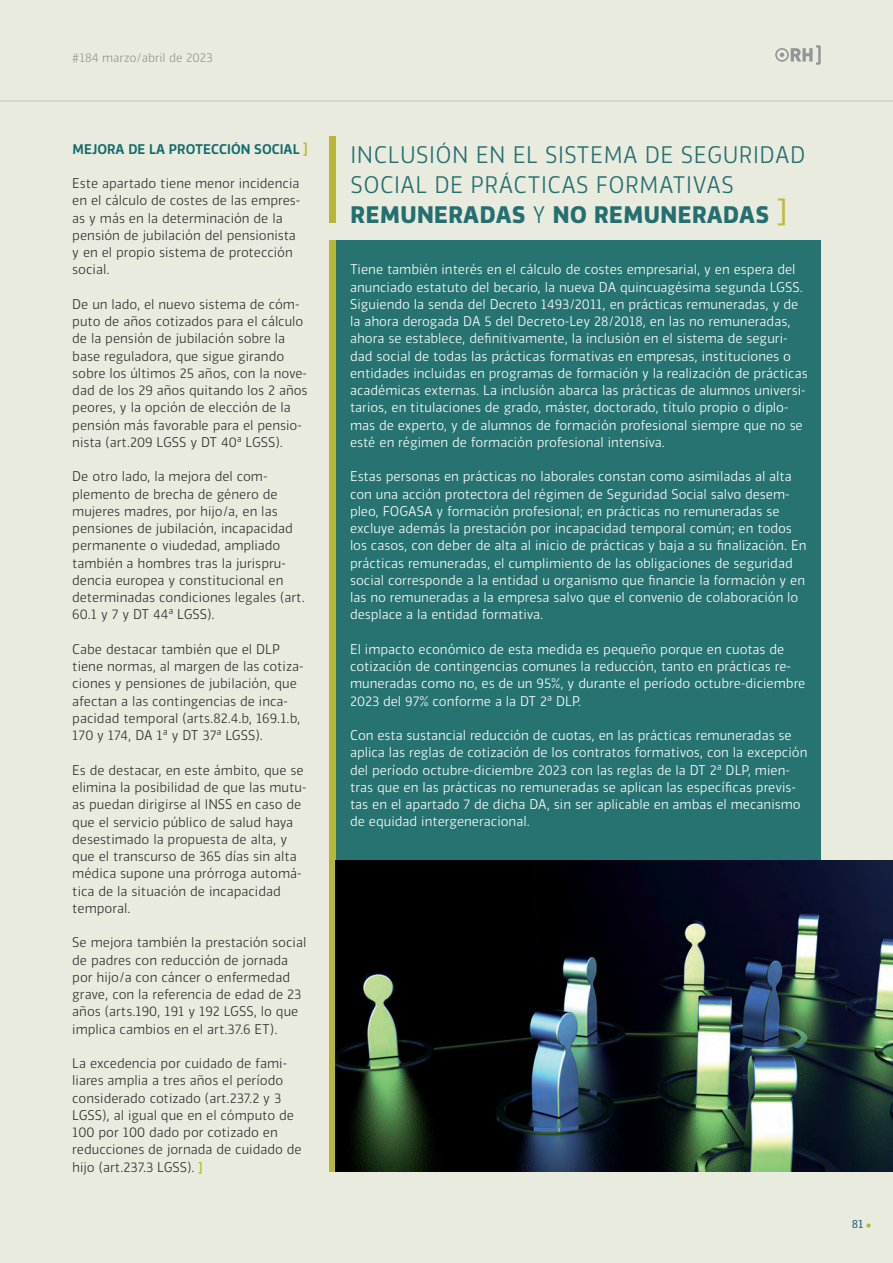
<style>
.page{position:relative;width:893px;height:1263px;background:#e9ebdf}
.page>*{position:absolute;margin:0;border:0;box-sizing:border-box;transform-origin:0 0}
.stl_base{font:300 22.5px/30px "Vinkel";letter-spacing:.02em;color:#246f70}
.stl_lista_numeros{font:300 13.2px/17.2px "Vinkel";color:#fff}
.stl_base-2{font:300 13.2px/17.2px "Vinkel";color:#312f30}
.stl_base-3{font:500 13.2px "Vinkel";color:#136b6b}
.t1{font:300 12px "Vinkel";color:#939598}
.t2{font:11.25px "Vinkel";color:#366480}
.s1{font-family:"Agency FB";font-weight:700;font-size:15px;color:#c0b93a}
.s2{font-family:"Agency FB";font-weight:700;color:#c0b93a}
.s3{font-weight:700}
.s4{font-weight:400;font-size:30px;color:#c0b93a}
</style>
<div class="page">
<svg style="left:866px;top:1223px;width:5px;height:5px"></svg>
<svg style="left:775px;top:45px;width:46px;height:20px"></svg>
<div style="left:329px;top:136px;width:6px;height:87px;background:#bcb531"></div>
<div style="left:329px;top:240px;width:492px;height:931px;background:#267372"></div>
<div style="left:329px;top:240px;width:6px;height:931px;background:#bcb531"></div>
<img style="left:335px;top:861px;width:558px;height:310px">
<hr style="left:0;top:100px;width:893px;height:2px;background:#cdcaaf">
<p class="t1" style="left:72px;top:49px;width:142px">#184 marzo/abril de 2023</p>
<p class="stl_base-3" style="left:73px;top:140px;width:237px">MEJORA DE LA PROTECCIÓN SOCIAL <span class="s1">]</span></p>
<p class="stl_base-2" style="left:72px;top:175px;width:230px">Este apartado tiene menor incidencia en el cálculo de costes de las empres&shy;as y más en la determinación de la pensión de jubilación del pensionista y en el propio sistema de protección social.</p>
<p class="stl_base-2" style="left:72px;top:296px;width:237px">De un lado, el nuevo sistema de cóm&shy;puto de años cotizados para el cálculo de la pensión de jubilación sobre la base reguladora, que sigue girando sobre los últimos 25 años, con la nove&shy;dad de los 29 años quitando los 2 años peores, y la opción de elección de la pensión más favorable para el pensio&shy;nista (art.209 LGSS y DT 40ª LGSS).</p>
<p class="stl_base-2" style="left:72px;top:468px;width:234px">De otro lado, la mejora del com&shy;plemento de brecha de género de mujeres madres, por hijo/a, en las pensiones de jubilación, incapacidad permanente o viudedad, ampliado también a hombres tras la jurispru&shy;dencia europea y constitucional en determinadas condiciones legales (art.<br>60.1 y 7 y DT 44ª LGSS).</p>
<p class="stl_base-2" style="left:72px;top:641px;width:233px">Cabe destacar también que el DLP tiene normas, al margen de las cotiza&shy;ciones y pensiones de jubilación, que afectan a las contingencias de inca&shy;pacidad temporal (arts.82.4.b, 169.1.b, 170 y 174, DA 1ª y DT 37ª LGSS).</p>
<p class="stl_base-2" style="left:72px;top:761px;width:236px">Es de destacar, en este ámbito, que se elimina la posibilidad de que las mutu&shy;as puedan dirigirse al INSS en caso de que el servicio público de salud haya desestimado la propuesta de alta, y que el transcurso de 365 días sin alta médica supone una prórroga automá&shy;tica de la situación de incapacidad temporal.</p>
<p class="stl_base-2" style="left:72px;top:934px;width:236px">Se mejora también la prestación social de padres con reducción de jornada por hijo/a con cáncer o enfermedad grave, con la referencia de edad de 23 años (arts.190, 191 y 192 LGSS, lo que implica cambios en el art.37.6 ET).</p>
<p class="stl_base-2" style="left:72px;top:1055px;width:231px">La excedencia por cuidado de fami&shy;liares amplia a tres años el período considerado cotizado (art.237.2 y 3<br>LGSS), al igual que en el cómputo de 100 por 100 dado por cotizado en reducciones de jornada de cuidado de hijo (art.237.3 LGSS). <span class="s2">]</span></p>
<p class="stl_base" style="left:351px;top:140px;width:456px">INCLUSIÓN EN EL SISTEMA DE SEGURIDAD<br>SOCIAL DE PRÁCTICAS FORMATIVAS<br><span class="s3">REMUNERADAS</span> Y <span class="s3">NO REMUNERADAS</span> <span class="s4">]</span></p>
<p class="stl_lista_numeros" style="left:350px;top:261px;width:459px">Tiene también interés en el cálculo de costes empresarial, y en espera del anunciado estatuto del becario, la nueva DA quincuagésima segunda LGSS.<br>Siguiendo la senda del Decreto 1493/2011, en prácticas remuneradas, y de la ahora derogada DA 5 del Decreto-Ley 28/2018, en las no remuneradas, ahora se establece, definitivamente, la inclusión en el sistema de seguri&shy;dad social de todas las prácticas formativas en empresas, instituciones o entidades incluidas en programas de formación y la realización de prácticas académicas externas. La inclusión abarca las prácticas de alumnos universi&shy;tarios, en titulaciones de grado, máster, doctorado, título propio o diplo&shy;mas de experto, y de alumnos de formación profesional siempre que no se esté en régimen de formación profesional intensiva.</p>
<p class="stl_lista_numeros" style="left:350px;top:468px;width:458px">Estas personas en prácticas no laborales constan como asimiladas al alta con una acción protectora del régimen de Seguridad Social salvo desem&shy;pleo, FOGASA y formación profesional; en prácticas no remuneradas se excluye además la prestación por incapacidad temporal común; en todos los casos, con deber de alta al inicio de prácticas y baja a su finalización. En prácticas remuneradas, el cumplimiento de las obligaciones de seguridad social corresponde a la entidad u organismo que financie la formación y en las no remuneradas a la empresa salvo que el convenio de colaboración lo desplace a la entidad formativa.</p>
<p class="stl_lista_numeros" style="left:350px;top:641px;width:457px">El impacto económico de esta medida es pequeño porque en cuotas de cotización de contingencias comunes la reducción, tanto en prácticas re&shy;muneradas como no, es de un 95%, y durante el período octubre-diciembre 2023 del 97% conforme a la DT 2ª DLP.</p>
<p class="stl_lista_numeros" style="left:350px;top:727px;width:459px">Con esta sustancial reducción de cuotas, en las prácticas remuneradas se aplica las reglas de cotización de los contratos formativos, con la excepción del período octubre-diciembre 2023 con las reglas de la DT 2ª DLP, mien&shy;tras que en las prácticas no remuneradas se aplican las específicas previs&shy;tas en el apartado 7 de dicha DA, sin ser aplicable en ambas el mecanismo de equidad intergeneracional.</p>
<p class="t2" style="left:852px;top:1216px;width:13px">81</p>
</div>
